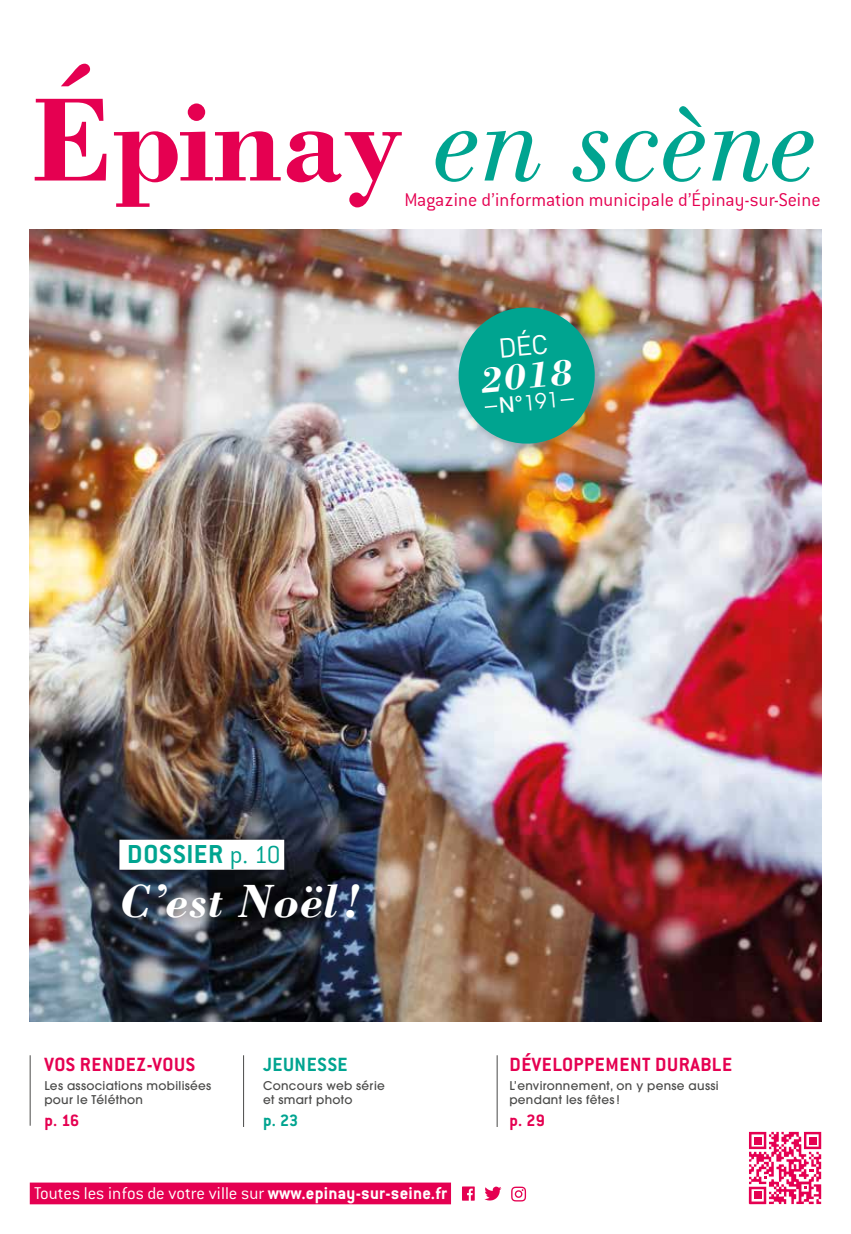
<style>
.page{position:relative;width:851px;height:1234px;background:#fff}
.page>*{position:absolute;margin:0;border:0;box-sizing:border-box;transform-origin:0 0}
.t1{font:italic 122.25px "Bodoni";color:#00a490}
.t2{font:italic 700 48px "Bodoni";color:#fff}
.t3{font:italic 700 37.5px "Bodoni";color:#fff}
.t4{font:700 28.5px "Conduit ITC";letter-spacing:.025em;color:#00a490}
.t5{font:700 21px "Conduit ITC";letter-spacing:.025em;color:#e50051}
.t6{font:700 21px "Conduit ITC";letter-spacing:.025em;color:#00a490}
.t7{font:21px "Avant Garde";color:#fff}
.t8{font:300 20.25px "Conduit ITC";color:#e50051}
.t9{font:300 18.75px "Conduit ITC";color:#fff}
.t10{font:700 18px "Conduit ITC";color:#e50051}
.t11{font:700 18px "Conduit ITC";color:#00a490}
.t12{font:500 12px/14.2px "Avant Garde";letter-spacing:.025em;color:#4a4a49}
.s1{font-weight:700;font-style:normal;color:#e50051}
.s2{font-weight:500}
.s3{font-weight:300;font-size:27px}
.s4{font-weight:700}
</style>
<div class="page">
<svg style="left:748px;top:1131px;width:73px;height:72px"></svg>
<div style="left:754px;top:1191px;width:7px;height:7px;background:#e50051"></div>
<div style="left:754px;top:1136px;width:7px;height:7px;background:#e50051"></div>
<div style="left:808px;top:1136px;width:8px;height:7px;background:#e50051"></div>
<div style="left:30px;top:1182px;width:421px;height:21px;background:#e50051"></div>
<svg style="left:484px;top:1186px;width:17px;height:14px"></svg>
<svg style="left:462px;top:1186px;width:12px;height:14px"></svg>
<svg style="left:511px;top:1186px;width:15px;height:15px"></svg>
<img style="left:30px;top:230px;width:791px;height:790px">
<div style="left:105px;top:825px;width:268px;height:106px;background:#000;opacity:.53"></div>
<div style="left:119px;top:839px;width:165px;height:30px;background:#fff"></div>
<hr style="left:243px;top:1054px;width:1px;height:72px;background:#4a4a49">
<hr style="left:496px;top:1054px;width:1px;height:72px;background:#4a4a49">
<hr style="left:30px;top:1054px;width:1px;height:71px;background:#4a4a49">
<div style="left:456px;top:305px;width:152px;height:152px;background:#000;opacity:.2"></div>
<img style="left:455px;top:304px;width:142px;height:142px">
<h1 class="t1" style="left:30px;top:72px;width:790px"><span class="s1">Épinay</span> en scène</h1>
<h3 class="t8" style="left:404px;top:188px;width:417px">Magazine d’information municipale d’Épinay-sur-Seine</h3>
<h3 class="t3" style="left:478px;top:357px;width:94px;rotate:-5deg">2018</h3>
<h3 class="t7" style="left:498px;top:392px;width:61px;rotate:-5deg"><span class="s2">N°</span>191</h3>
<h3 class="t4" style="left:127px;top:837px;width:155px">DOSSIER <span class="s3">p. 10</span></h3>
<h2 class="t2" style="left:119px;top:871px;width:244px">C’est Noël!</h2>
<h3 class="t5" style="left:44px;top:1052px;width:152px">VOS RENDEZ-VOUS</h3>
<p class="t12" style="left:44px;top:1078px;width:168px">Les associations mobilisées pour le Téléthon</p>
<h3 class="t10" style="left:44px;top:1109px;width:36px">p. 16</h3>
<h3 class="t6" style="left:263px;top:1052px;width:86px">JEUNESSE</h3>
<p class="t12" style="left:263px;top:1078px;width:123px">Concours web série et smart photo</p>
<h3 class="t11" style="left:263px;top:1109px;width:37px">p. 23</h3>
<h3 class="t9" style="left:34px;top:1182px;width:414px">Toutes les infos de votre ville sur <span class="s4">www.epinay-sur-seine.fr</span></h3>
<h3 class="t5" style="left:509px;top:1052px;width:224px">DÉVELOPPEMENT DURABLE</h3>
<p class="t12" style="left:509px;top:1078px;width:211px">L’environnement, on y pense aussi pendant les fêtes !</p>
<h3 class="t10" style="left:509px;top:1109px;width:37px">p. 29</h3>
</div>
